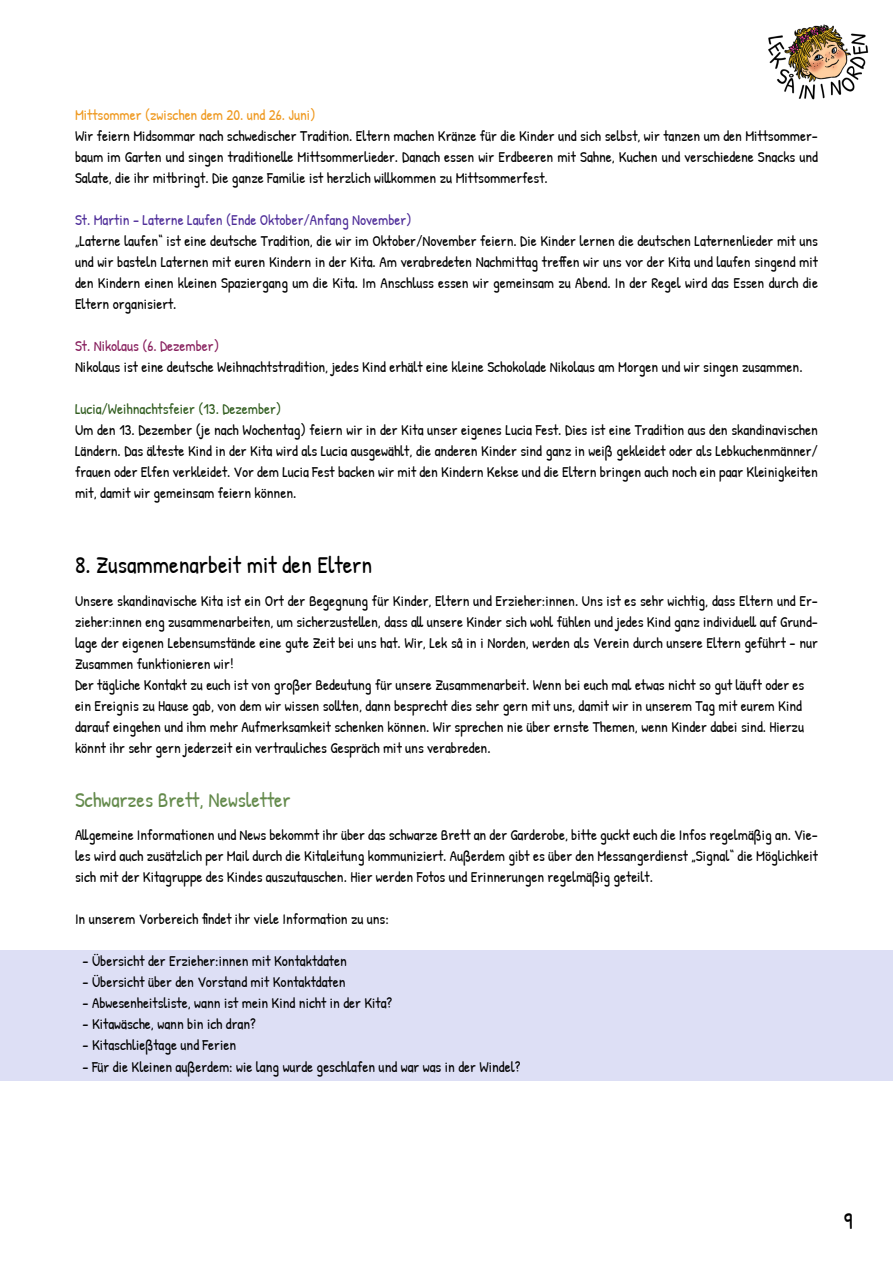
<style>
.page{position:relative;width:893px;height:1263px;background:#fff}
.page>*{position:absolute;margin:0;border:0;box-sizing:border-box;transform-origin:0 0}
.Große_Überschrift{font:24px "Patrick Hand";color:#000}
.Überschrift{font:21px "Patrick Hand";color:#658b4d}
.Lauftext_neu{font:15px/21px "Patrick Hand";color:#000;text-align:justify}
.Lauftext{font:15px/21px "Patrick Hand";color:#000}
.Lauftext-2{font:15px "Patrick Hand";color:#4f2e99}
.Lauftext-3{font:15px "Patrick Hand";color:#ef9920}
.Lauftext-4{font:15px "Patrick Hand";color:#305c1e}
.Lauftext-5{font:15px "Patrick Hand";color:#871f5d}
</style>
<div class="page">
<div style="left:0;top:950px;width:893px;height:130px;background:#dddff5"></div>
<img style="left:768px;top:24px;width:101px;height:76px">
<p class="Lauftext-3" style="left:75px;top:105px;width:242px">Mittsommer (zwischen dem 20. und 26. Juni)</p>
<p class="Lauftext_neu" style="left:75px;top:125px;width:744px">Wir feiern Midsommar nach schwedischer Tradition. Eltern machen Kränze für die Kinder und sich selbst, wir tanzen um den Mittsommer&shy;baum im Garten und singen traditionelle Mittsommerlieder. Danach essen wir Erdbeeren mit Sahne, Kuchen und verschiedene Snacks und Salate, die ihr mitbringt. Die ganze Familie ist herzlich willkommen zu Mittsommerfest.</p>
<p class="Lauftext-2" style="left:75px;top:210px;width:338px">St. Martin - Laterne Laufen (Ende Oktober/Anfang November)</p>
<p class="Lauftext_neu" style="left:75px;top:230px;width:744px">„Laterne laufen“ ist eine deutsche Tradition, die wir im Oktober/November feiern. Die Kinder lernen die deutschen Laternenlieder mit uns und wir basteln Laternen mit euren Kindern in der Kita. Am verabredeten Nachmittag treffen wir uns vor der Kita und laufen singend mit den Kindern einen kleinen Spaziergang um die Kita. Im Anschluss essen wir gemeinsam zu Abend. In der Regel wird das Essen durch die Eltern organisiert.</p>
<p class="Lauftext-5" style="left:75px;top:336px;width:146px">St. Nikolaus (6. Dezember)</p>
<p class="Lauftext_neu" style="left:75px;top:356px;width:729px">Nikolaus ist eine deutsche Weihnachtstradition, jedes Kind erhält eine kleine Schokolade Nikolaus am Morgen und wir singen zusammen.</p>
<p class="Lauftext-4" style="left:75px;top:399px;width:208px">Lucia/Weihnachtsfeier (13. Dezember)</p>
<p class="Lauftext_neu" style="left:75px;top:419px;width:744px">Um den 13. Dezember (je nach Wochentag) feiern wir in der Kita unser eigenes Lucia Fest. Dies ist eine Tradition aus den skandinavischen Ländern. Das älteste Kind in der Kita wird als Lucia ausgewählt, die anderen Kinder sind ganz in weiß gekleidet oder als Lebkuchenmänner/ frauen oder Elfen verkleidet. Vor dem Lucia Fest backen wir mit den Kindern Kekse und die Eltern bringen auch noch ein paar Kleinigkeiten mit, damit wir gemeinsam feiern können.</p>
<p class="Große_Überschrift" style="left:75px;top:548px;width:299px">8. Zusammenarbeit mit den Eltern</p>
<p class="Lauftext_neu" style="left:75px;top:590px;width:744px">Unsere skandinavische Kita ist ein Ort der Begegnung für Kinder, Eltern und Erzieher:innen. Uns ist es sehr wichtig, dass Eltern und Er&shy;zieher:innen eng zusammenarbeiten, um sicherzustellen, dass all unsere Kinder sich wohl fühlen und jedes Kind ganz individuell auf Grund&shy;lage der eigenen Lebensumstände eine gute Zeit bei uns hat. Wir, Lek så in i Norden, werden als Verein durch unsere Eltern geführt - nur Zusammen funktionieren wir!</p>
<p class="Lauftext" style="left:75px;top:674px;width:731px">Der tägliche Kontakt zu euch ist von großer Bedeutung für unsere Zusammenarbeit. Wenn bei euch mal etwas nicht so gut läuft oder es ein Ereignis zu Hause gab, von dem wir wissen sollten, dann besprecht dies sehr gern mit uns, damit wir in unserem Tag mit eurem Kind darauf eingehen und ihm mehr Aufmerksamkeit schenken können. Wir sprechen nie über ernste Themen, wenn Kinder dabei sind. Hierzu könnt ihr sehr gern jederzeit ein vertrauliches Gespräch mit uns verabreden.</p>
<p class="Überschrift" style="left:75px;top:785px;width:217px">Schwarzes Brett, Newsletter</p>
<p class="Lauftext_neu" style="left:75px;top:824px;width:744px">Allgemeine Informationen und News bekommt ihr über das schwarze Brett an der Garderobe, bitte guckt euch die Infos regelmäßig an. Vie&shy;les wird auch zusätzlich per Mail durch die Kitaleitung kommuniziert. Außerdem gibt es über den Messangerdienst „Signal“ die Möglichkeit sich mit der Kitagruppe des Kindes auszutauschen. Hier werden Fotos und Erinnerungen regelmäßig geteilt.</p>
<p class="Lauftext" style="left:75px;top:908px;width:315px">In unserem Vorbereich findet ihr viele Information zu uns:</p>
<p class="Lauftext" style="left:82px;top:950px;width:266px">- Übersicht der Erzieher:innen mit Kontaktdaten</p>
<p class="Lauftext" style="left:82px;top:971px;width:265px">- Übersicht über den Vorstand mit Kontaktdaten</p>
<p class="Lauftext" style="left:82px;top:992px;width:311px">- Abwesenheitsliste, wann ist mein Kind nicht in der Kita?</p>
<p class="Lauftext" style="left:82px;top:1013px;width:175px">- Kitawäsche, wann bin ich dran?</p>
<p class="Lauftext" style="left:82px;top:1034px;width:155px">- Kitaschließtage und Ferien</p>
<p class="Lauftext" style="left:82px;top:1055px;width:439px">- Für die Kleinen außerdem: wie lang wurde geschlafen und war was in der Windel?</p>
<p class="Große_Überschrift" style="left:844px;top:1204px;width:10px">9</p>
</div>
